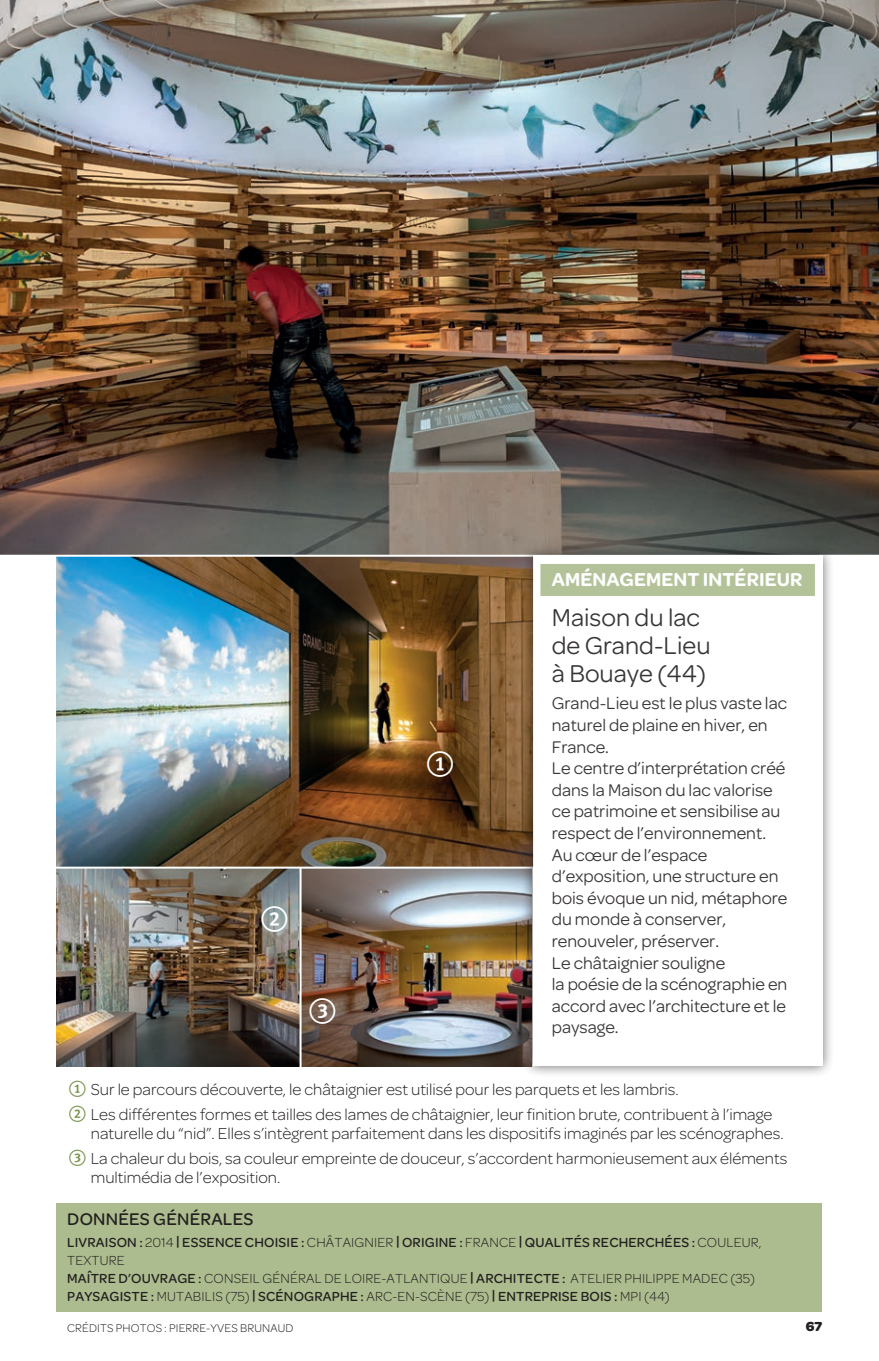
<style>
.page{position:relative;width:879px;height:1361px;background:#fff}
.page>*{position:absolute;margin:0;border:0;box-sizing:border-box;transform-origin:0 0}
.t1{font:26px/28px "Omnes";color:#231f20}
.t2{font:600 20px "Omnes";letter-spacing:.005em;color:#fff}
.t3{font:18px/21.6px "Omnes";color:#231f20}
.t4{font:500 18px "Omnes";letter-spacing:.015em;color:#231f20}
.t5{font:300 17px/24.6px "Omnes";color:#231f20}
.t6{font:300 14px/18px "Omnes";letter-spacing:.015em;color:#231f20}
.t7{font:500 14px "Omnes";letter-spacing:.015em;color:#231f20}
.t8{font:700 14px "Omnes";color:#231f20}
.t9{font:300 12px "Omnes";letter-spacing:.015em;color:#231f20}
.s1{color:#7c9551}
.s2{font-weight:300}
.s3{font-weight:500}
</style>
<div class="page">
<img style="left:57px;top:557px;width:464px;height:509px">
<hr style="left:299px;top:546px;width:2px;height:534px;background:#fff">
<img style="left:0;top:0;width:879px;height:555px">
<hr style="left:46px;top:866px;width:788px;height:2px;background:#fff">
<div style="left:521px;top:544px;width:313px;height:534px;background:#231f20;opacity:.75"></div>
<div style="left:533px;top:556px;width:289px;height:510px;background:#fff"></div>
<div style="left:540px;top:564px;width:275px;height:32px;background:#b4c299"></div>
<div style="left:57px;top:1203px;width:765px;height:109px;background:#acbc8e"></div>
<svg style="left:261px;top:906px;width:26px;height:26px"></svg>
<svg style="left:427px;top:751px;width:26px;height:26px"></svg>
<svg style="left:310px;top:998px;width:25px;height:26px"></svg>
<p class="t2" style="left:552px;top:568px;width:252px">AMÉNAGEMENT INTÉRIEUR</p>
<h1 class="t1" style="left:552px;top:603px;width:160px">Maison du lac de Grand-Lieu à Bouaye (44)</h1>
<p class="t3" style="left:552px;top:692px;width:237px">Grand-Lieu est le plus vaste lac naturel de plaine en hiver, en<br>France.<br>Le centre d’interprétation créé dans la Maison du lac valorise ce patrimoine et sensibilise au respect de l’environnement.<br>Au cœur de l’espace d’exposition, une structure en bois évoque un nid, métaphore du monde à conserver, renouveler, préserver.<br>Le châtaignier souligne<br>la poésie de la scénographie en accord avec l’architecture et le paysage.</p>
<p class="t5" style="left:91px;top:1077px;width:683px">Sur le parcours découverte, le châtaignier est utilisé pour les parquets et les lambris.<br>Les différentes formes et tailles des lames de châtaignier, leur finition brute, contribuent à l’image</p>
<p class="t5" style="left:91px;top:1121px;width:694px">naturelle du “nid”. Elles s’intègrent parfaitement dans les dispositifs imaginés par les scénographes.</p>
<p class="t5" style="left:91px;top:1148px;width:698px;line-height:19px;text-indent:-24px"><span class="s1">✓</span> La chaleur du bois, sa couleur empreinte de douceur, s’accordent harmonieusement aux éléments multimédia de l’exposition.</p>
<p class="t4" style="left:67px;top:1209px;width:188px">DONNÉES GÉNÉRALES</p>
<p class="t7" style="left:67px;top:1234px;width:52px">LIVRAISON</p>
<p class="t7" style="left:139px;top:1234px;width:53px">: <span class="s2">2014</span> | ESSEN</p>
<p class="t7" style="left:225px;top:1234px;width:449px">CE CHOISIE : <span class="s2">Châtaign ier</span> | ORIGINE : <span class="s2">france</span> | QUALITÉS RECHERCHÉES</p>
<p class="t6" style="left:691px;top:1233px;width:71px"><span class="s3">:</span> couleur,</p>
<p class="t6" style="left:67px;top:1251px;width:59px">texture</p>
<p class="t7" style="left:67px;top:1270px;width:103px">MAÎTRE D’OUVRAGE</p>
<p class="t6" style="left:198px;top:1269px;width:214px"><span class="s3">:</span> Conseil gén éral de Loire-Atlan</p>
<p class="t6" style="left:67px;top:1269px;width:689px;text-indent:361px">tique <span class="s3">| ARCHITECTE :</span> atelier philippe madec (35)<br><span class="s3">PAYSAGISTE :</span> Mutab ilis (75) <span class="s3">| SCÉNOGRAPHE :</span> Arc-en-Scèn e (75) <span class="s3">| ENTREPRISE BOIS :</span> MPI</p>
<p class="t6" style="left:644px;top:1287px;width:27px">(44)</p>
<p class="t9" style="left:67px;top:1321px;width:226px">crédits photos : Pierre-Yves BRUNAUD</p>
<p class="t8" style="left:805px;top:1318px;width:18px">67</p>
</div>
